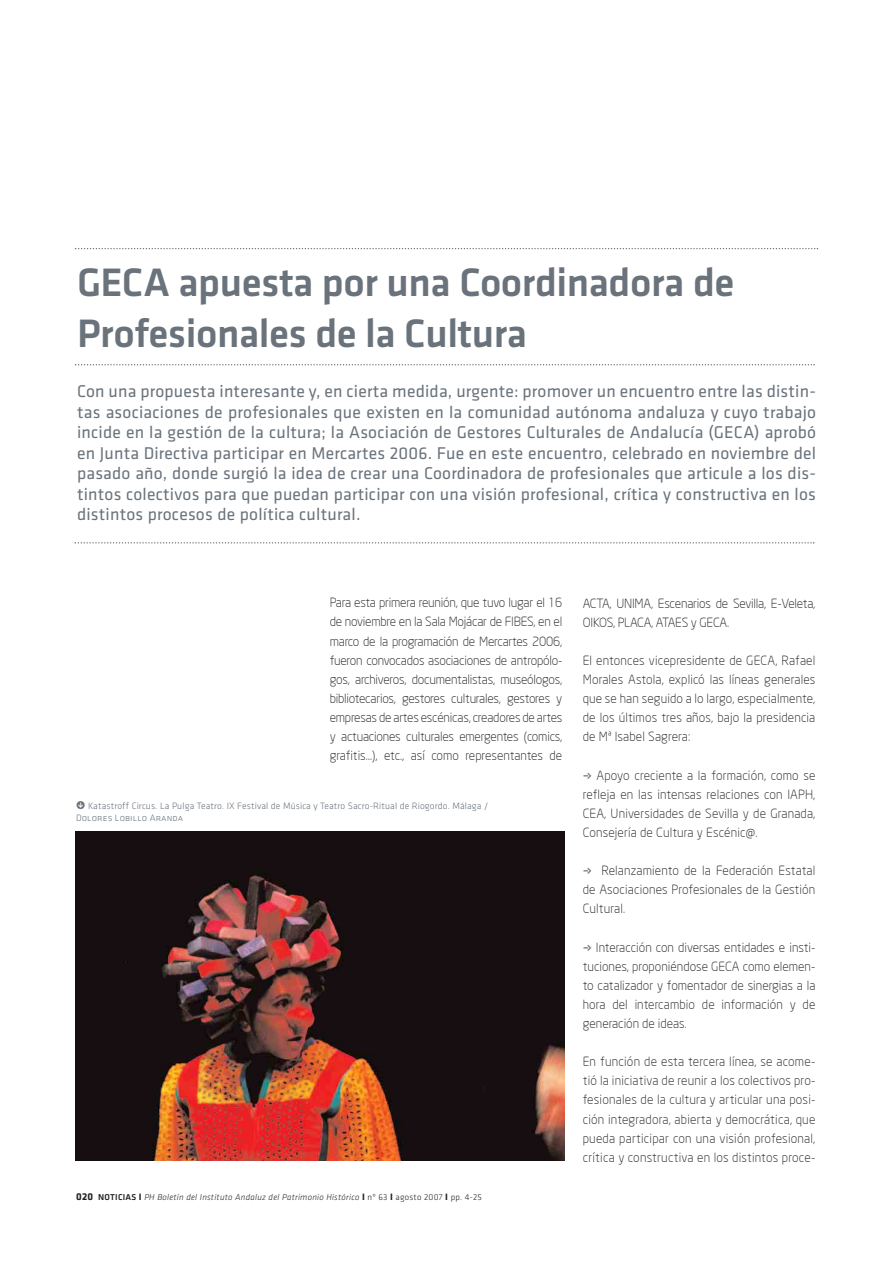
<style>
.page{position:relative;width:893px;height:1263px;background:#fff}
.page>*{position:absolute;margin:0;border:0;box-sizing:border-box;transform-origin:0 0}
.t1{font:500 41.1px/51.4px "Klavika";letter-spacing:-.01em;color:#6a737b}
.t2{font:17.7px/20.5px "Klavika";letter-spacing:.01em;color:#6a737b;text-align:justify}
.t3{font:300 12.45px/19px "Neo Sans";letter-spacing:.01em;color:#231f20;text-align:justify}
.t4{font:300 12.45px/19px "Neo Sans";letter-spacing:-.015em;color:#231f20}
.t5{font:300 9.6px "Klavika";letter-spacing:.01em;color:#6a737b}
.t6{font:9.6px "Klavika Light Caps";letter-spacing:.01em;color:#6a737b}
.t7{font:italic 300 8.85px "Klavika";letter-spacing:.03em;color:#231f20}
.s1{font-family:"Klavika Medium Arrows";font-weight:400;color:#6a737b}
.s2{font-family:"Klavika Medium Arrows";font-weight:400;font-size:11.7px}
.s3{font-weight:700;font-style:normal;font-size:10.35px}
.s4{font-weight:500;font-style:normal}
.s5{font-weight:700;font-style:normal;font-size:9.6px}
.s6{font-style:normal}
</style>
<div class="page">
<svg style="left:75px;top:364px;width:740px;height:1px"></svg>
<svg style="left:75px;top:248px;width:743px;height:1px"></svg>
<svg style="left:75px;top:542px;width:739px;height:2px"></svg>
<img style="left:75px;top:832px;width:490px;height:329px">
<h1 class="t1" style="left:77px;top:260px;width:659px">GECA apuesta por una Coordinadora de<br>Profesionales de la Cultura</h1>
<p class="t2" style="left:77px;top:382px;width:740px">Con una propuesta interesante y, en cierta medida, urgente: promover un encuentro entre las distin&shy;tas asociaciones de profesionales que existen en la comunidad autónoma andaluza y cuyo trabajo incide en la gestión de la cultura; la Asociación de Gestores Culturales de Andalucía (GECA) aprobó en Junta Directiva participar en Mercartes 2006. Fue en este encuentro, celebrado en noviembre del pasado año, donde surgió la idea de crear una Coordinadora de profesionales que articule a los dis&shy;tintos colectivos para que puedan participar con una visión profesional, crítica y constructiva en los distintos procesos de política cultural.</p>
<p class="t3" style="left:330px;top:593px;width:234px">Para esta primera reunión, que tuvo lugar el 16 de noviembre en la Sala Mojácar de FIBES, en el marco de la programación de Mercartes 2006, fueron convocados asociaciones de antropólo&shy;gos, archiveros, documentalistas, museólogos, bibliotecarios, gestores culturales, gestores y empresas de artes escénicas, creadores de artes y actuaciones culturales emergentes (comics, grafitis…), etc., así como representantes de</p>
<p class="t4" style="left:583px;top:593px;width:234px">ACTA, UNIMA, Escenarios de Sevilla, E-Veleta,<br>OIKOS, PLACA, ATAES y GECA.</p>
<p class="t3" style="left:583px;top:650px;width:234px">El entonces vicepresidente de GECA, Rafael Morales Astola, explicó las líneas generales que se han seguido a lo largo, especialmente, de los últimos tres años, bajo la presidencia de Mª Isabel Sagrera:</p>
<p class="t3" style="left:583px;top:765px;width:234px"><span class="s1">j</span> Apoyo creciente a la formación, como se refleja en las intensas relaciones con IAPH, CEA, Universidades de Sevilla y de Granada, Consejería de Cultura y Escénic@.</p>
<p class="t3" style="left:583px;top:861px;width:234px"><span class="s1">j</span> Relanzamiento de la Federación Estatal de Asociaciones Profesionales de la Gestión Cultural.</p>
<p class="t3" style="left:583px;top:937px;width:234px"><span class="s1">j</span> Interacción con diversas entidades e insti&shy;tuciones, proponiéndose GECA como elemen&shy;to catalizador y fomentador de sinergias a la hora del intercambio de información y de generación de ideas.</p>
<p class="t3" style="left:583px;top:1052px;width:234px">En función de esta tercera línea, se acome&shy;tió la iniciativa de reunir a los colectivos pro&shy;fesionales de la cultura y articular una posi&shy;ción integradora, abierta y democrática, que pueda participar con una visión profesional, crítica y constructiva en los distintos proce-</p>
<p class="t5" style="left:76px;top:802px;width:414px"><span class="s2">X</span> Katastroff Circus. La Pulga Teatro. IX Festival de Música y Teatro Sacro-Ritual de Riogordo. Málaga /</p>
<p class="t6" style="left:76px;top:812px;width:109px">Dolores Lobillo Aranda</p>
<p class="t7" style="left:76px;top:1194px;width:407px"><span class="s3">020</span> <span class="s4">NOTICIAS</span> <span class="s5">I</span> PH Boletín del Instituto Andaluz del Patrimonio Histórico <span class="s5">I</span> <span class="s6">nº 63</span> <span class="s5">I</span> <span class="s6">agosto 2007</span> <span class="s5">I</span> <span class="s6">pp. 4-25</span></p>
</div>
